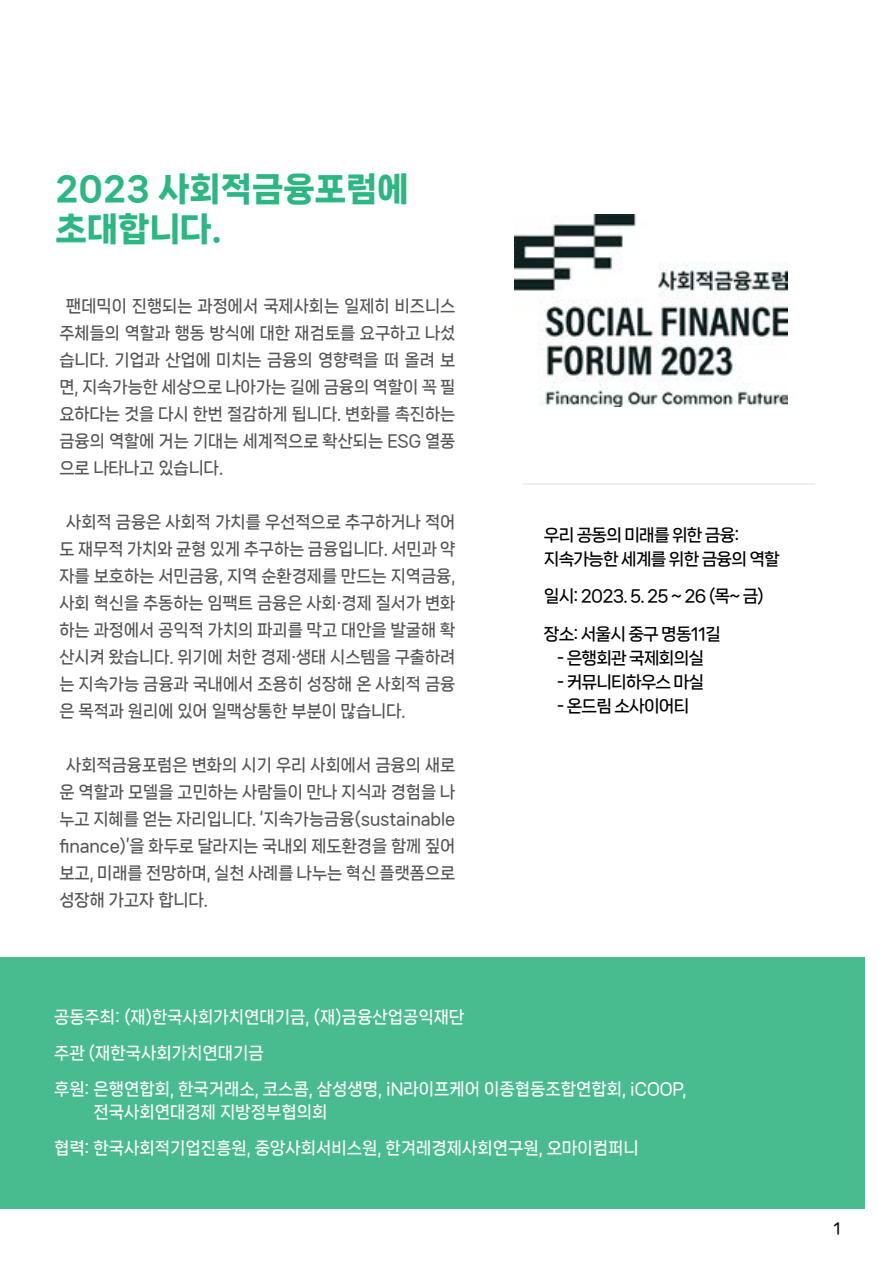
<style>
.page{position:relative;width:893px;height:1263px;background:#fff}
.page>*{position:absolute;margin:0;border:0;box-sizing:border-box;transform-origin:0 0}
.t1{font:33px/39.6px "Nanum Square Neo e Hv";color:#2bb781}
.t2{font:16.5px/27px "Nanum Square Neo c Bd";color:#555;text-align:justify}
.t3{font:16.5px/36px "Nanum Square Neo TTF c Bd";color:#fff}
.t4{font:16.5px/24px "Nanum Square Neo TTF c Bd";letter-spacing:-.05em;color:#000}
.t5{font:15px "Nanum Square Neo c Bd";color:#000}
</style>
<div class="page">
<hr style="left:522px;top:483px;width:292px;height:1px;background:#f1f0f0">
<img style="left:515px;top:214px;width:272px;height:192px">
<div style="left:0;top:958px;width:864px;height:251px;background:#48bc8e"></div>
<h1 class="t1" style="left:55px;top:171px;width:355px">2023 사회적금융포럼에 초대합니다.</h1>
<p class="t2" style="left:59px;top:293px;width:398px;text-indent:7px">팬데믹이 진행되는 과정에서 국제사회는 일제히 비즈니스 주체들의 역할과 행동 방식에 대한 재검토를 요구하고 나섰 습니다. 기업과 산업에 미치는 금융의 영향력을 떠 올려 보 면, 지속가능한 세상으로 나아가는 길에 금융의 역할이 꼭 필 요하다는 것을 다시 한번 절감하게 됩니다. 변화를 촉진하는 금융의 역할에 거는 기대는 세계적으로 확산되는 ESG 열풍 으로 나타나고 있습니다.</p>
<p class="t2" style="left:59px;top:509px;width:398px;text-indent:7px">사회적 금융은 사회적 가치를 우선적으로 추구하거나 적어 도 재무적 가치와 균형 있게 추구하는 금융입니다. 서민과 약 자를 보호하는 서민금융, 지역 순환경제를 만드는 지역금융, 사회 혁신을 추동하는 임팩트 금융은 사회·경제 질서가 변화 하는 과정에서 공익적 가치의 파괴를 막고 대안을 발굴해 확 산시켜 왔습니다. 위기에 처한 경제·생태 시스템을 구출하려 는 지속가능 금융과 국내에서 조용히 성장해 온 사회적 금융 은 목적과 원리에 있어 일맥상통한 부분이 많습니다.</p>
<p class="t2" style="left:59px;top:752px;width:398px;text-indent:7px">사회적금융포럼은 변화의 시기 우리 사회에서 금융의 새로 운 역할과 모델을 고민하는 사람들이 만나 지식과 경험을 나 누고 지혜를 얻는 자리입니다. ‘지속가능금융(sustainable finance)’을 화두로 달라지는 국내외 제도환경을 함께 짚어 보고, 미래를 전망하며, 실천 사례를 나누는 혁신 플랫폼으로 성장해 가고자 합니다.</p>
<p class="t4" style="left:544px;top:523px;width:237px">우리 공동의 미래를 위한 금융: 지속가능한 세계를 위한 금융의 역할</p>
<p class="t4" style="left:544px;top:585px;width:222px">일시: 2023. 5. 25 ~ 26 (목~ 금)</p>
<p class="t4" style="left:544px;top:622px;width:178px">장소: 서울시 중구 명동11길</p>
<p class="t4" style="left:557px;top:646px;width:149px">- 은행회관 국제회의실</p>
<p class="t4" style="left:557px;top:670px;width:149px">- 커뮤니티하우스 마실</p>
<p class="t4" style="left:557px;top:694px;width:134px">- 온드림 소사이어티</p>
<p class="t3" style="left:54px;top:1000px;width:634px">공동주최: (재)한국사회가치연대기금, (재)금융산업공익재단<br>주관 (재한국사회가치연대기금<br>후원: 은행연합회, 한국거래소, 코스콤, 삼성생명, iN라이프케어 이종협동조합연합회, iCOOP,</p>
<p class="t3" style="left:54px;top:1094px;width:586px;text-indent:40px">전국사회연대경제 지방정부협의회<br>협력: 한국사회적기업진흥원, 중앙사회서비스원, 한겨레경제사회연구원, 오마이컴퍼니</p>
<p class="t5" style="left:833px;top:1220px;width:9px">1</p>
</div>
